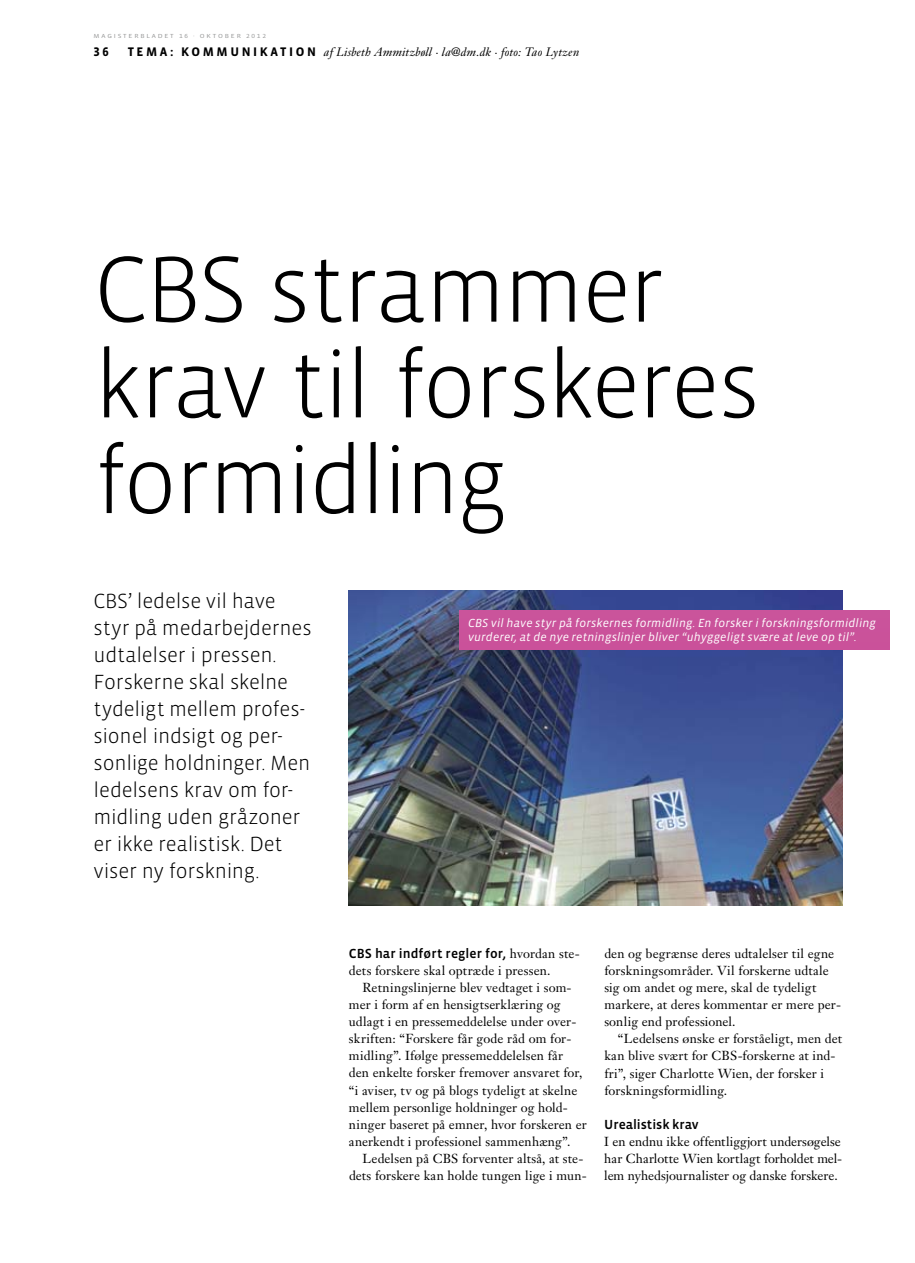
<style>
.page{position:relative;width:915px;height:1263px;background:#fff}
.page>*{position:absolute;margin:0;border:0;box-sizing:border-box;transform-origin:0 0}
.t1{font:300 95.7px/95.7px "Vista Sans OT";letter-spacing:-.03em;color:#000}
.t2{font:300 21px/27px "Vista Sans OT";letter-spacing:-.01em;color:#000}
.t3{font:500 13.5px "Vista Sans OT";color:#000}
.t4{font:12.9px/17.1px "Janson Text";letter-spacing:.005em;color:#000}
.t5{font:700 12.75px "Vista Sans OT";color:#000}
.t6{font:italic 12px/14.2px "Vista Sans OT";letter-spacing:.01em;color:#fff}
.t7{font:italic 12px "Janson Text";letter-spacing:.015em;color:#000}
.t8{font:6px "Vista Sans OT";letter-spacing:.25em;color:#979898;scale:1.2 1}
.s1{font-family:"Vista Sans OT";font-weight:700;font-style:normal;font-size:12.75px}
.s2{font-family:"Janson Text";font-weight:400;font-size:12.9px}
</style>
<div class="page">
<img style="left:349px;top:591px;width:493px;height:314px">
<div style="left:459px;top:610px;width:430px;height:40px;background:#ca529b"></div>
<p class="t8" style="left:94px;top:33px;width:145px">MAGISTERBLADET 16 · OKTOBER 2012</p>
<p class="t5" style="left:94px;top:47px;width:17px">36</p>
<p class="t7" style="left:128px;top:47px;width:453px"><span class="s1">T E M A : K O M M U N I K AT I O N</span> af Lisbeth Ammitzbøll · la@dm.dk · foto: Tao Lytzen</p>
<h1 class="t1" style="left:94px;top:245px;width:668px">CBS strammer krav til forskeres formidling</h1>
<p class="t2" style="left:94px;top:589px;width:219px">CBS’ ledelse vil have styr på medarbejdernes udtalelser i pressen.<br>Forskerne skal skelne tydeligt mellem profes&shy;sionel indsigt og per&shy;sonlige holdninger. Men ledelsens krav om for&shy;midling uden gråzoner er ikke realistisk. Det viser ny forskning.</p>
<p class="t6" style="left:468px;top:616px;width:409px">CBS vil have styr på forskernes formidling. En forsker i forskningsformidling vurderer, at de nye retningslinjer bliver “uhyggeligt svære at leve op til”.</p>
<p class="t3" style="left:349px;top:946px;width:232px">CBS har indført regler for, <span class="s2">hvordan ste-</span></p>
<p class="t4" style="left:349px;top:963px;width:203px">dets forskere skal optræde i pressen.</p>
<p class="t4" style="left:362px;top:980px;width:210px">Retningslinjerne blev vedtaget i som-</p>
<p class="t4" style="left:349px;top:997px;width:213px">mer i form af en hensigtserklæring og</p>
<p class="t4" style="left:349px;top:1014px;width:229px">udlagt i en pressemeddelelse under over-</p>
<p class="t4" style="left:349px;top:1031px;width:224px">skriften: “Forskere får gode råd om for-</p>
<p class="t4" style="left:349px;top:1048px;width:216px">midling”. Ifølge pressemeddelelsen får</p>
<p class="t4" style="left:349px;top:1066px;width:235px">den enkelte forsker fremover ansvaret for,</p>
<p class="t4" style="left:349px;top:1083px;width:230px">“i aviser, tv og på blogs tydeligt at skelne</p>
<p class="t4" style="left:349px;top:1100px;width:220px">mellem personlige holdninger og hold-</p>
<p class="t4" style="left:349px;top:1117px;width:239px">ninger baseret på emner, hvor forskeren er</p>
<p class="t4" style="left:349px;top:1134px;width:223px">anerkendt i professionel sammenhæng”.</p>
<p class="t4" style="left:362px;top:1151px;width:222px">Ledelsen på CBS forventer altså, at ste-</p>
<p class="t4" style="left:349px;top:1168px;width:239px">dets forskere kan holde tungen lige i mun-</p>
<p class="t4" style="left:604px;top:946px;width:238px">den og begrænse deres udtalelser til egne forskningsområder. Vil forskerne udtale sig om andet og mere, skal de tydeligt markere, at deres kommentar er mere per&shy;sonlig end professionel.</p>
<p class="t4" style="left:604px;top:1031px;width:239px;text-indent:14px">“Ledelsens ønske er forståeligt, men det kan blive svært for CBS-forskerne at ind&shy;fri”, siger Charlotte Wien, der forsker i forskningsformidling.</p>
<p class="t3" style="left:604px;top:1117px;width:96px">Urealistisk krav</p>
<p class="t4" style="left:604px;top:1134px;width:239px;text-align:justify">I en endnu ikke offentliggjort undersøgelse har Charlotte Wien kortlagt forholdet mel&shy;lem nyhedsjournalister og danske forskere.</p>
</div>
